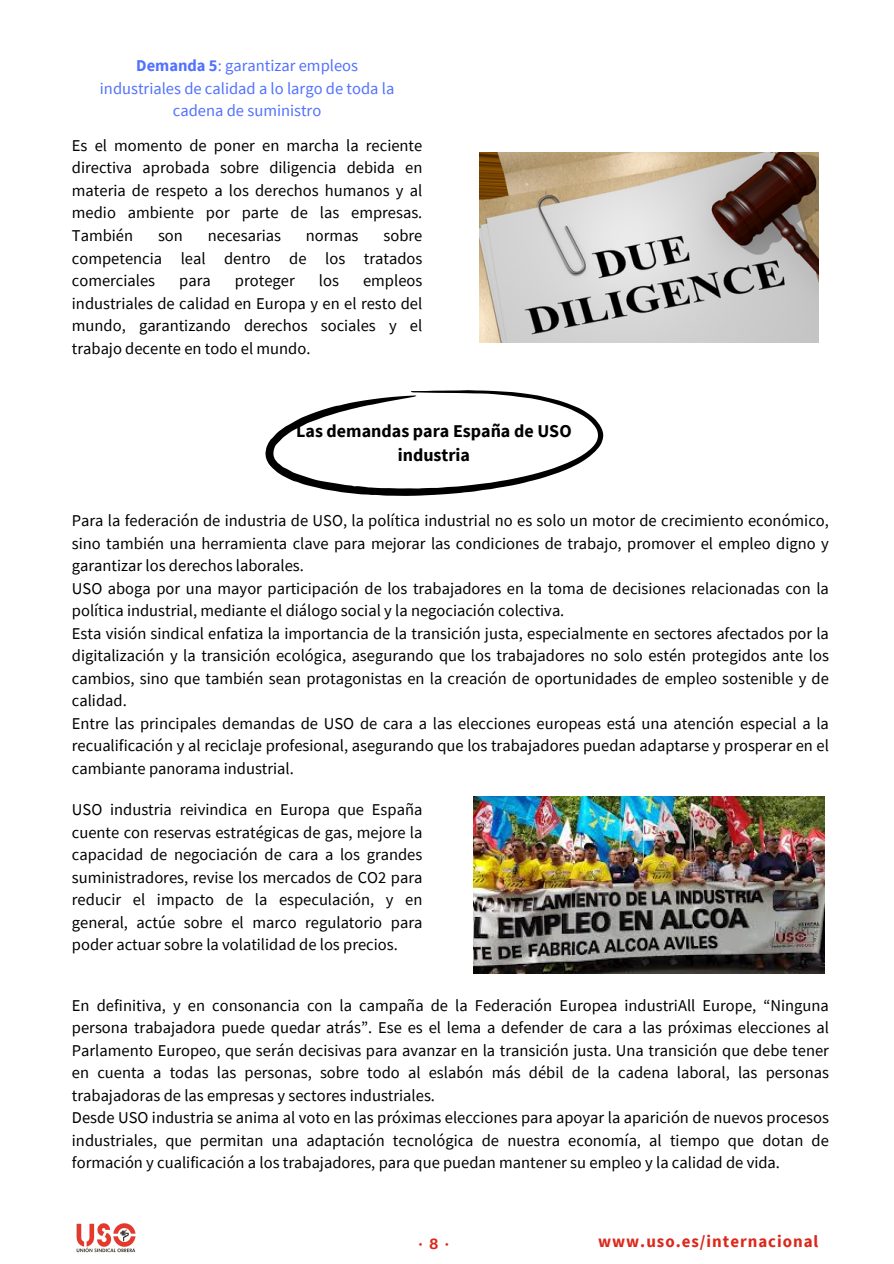
<style>
.page{position:relative;width:894px;height:1264px;background:#fff}
.page>*{position:absolute;margin:0;border:0;box-sizing:border-box;transform-origin:0 0}
.t1{font:700 18px/24.8px "Source Sans Pro";color:#000;text-align:center}
.t2{font:700 16.8px "Source Sans Pro";letter-spacing:.06em;color:#da291c}
.t3{font:16.5px/22.5px "Source Sans Pro";color:#000;text-align:justify}
.t4{font:16.5px/22.5px "Source Sans Pro";color:#5271ff;text-align:center}
.t5{font:700 15px "Aileron";color:#da291c}
.s1{font-weight:700}
</style>
<div class="page">
<img style="left:479px;top:152px;width:339px;height:191px">
<svg style="left:265px;top:390px;width:338px;height:106px"></svg>
<img style="left:473px;top:796px;width:351px;height:177px">
<img style="left:76px;top:1223px;width:60px;height:30px">
<p class="t4" style="left:100px;top:54px;width:296px"><span class="s1">Demanda 5</span>: garantizar empleos industriales de calidad a lo largo de toda la cadena de suministro</p>
<h1 class="t3" style="left:72px;top:134px;width:352px">Es el momento de poner en marcha la reciente directiva aprobada sobre diligencia debida en materia de respeto a los derechos humanos y al medio ambiente por parte de las empresas.<br>También</h1>
<h1 class="t3" style="left:72px;top:224px;width:352px;text-indent:311px">sobre competencia leal dentro de los tratados comerciales</h1>
<h1 class="t3" style="left:158px;top:224px;width:26px">son</h1>
<h1 class="t3" style="left:208px;top:224px;width:75px">necesarias</h1>
<h1 class="t3" style="left:306px;top:224px;width:54px">normas</h1>
<h1 class="t3" style="left:72px;top:269px;width:352px;text-indent:291px">empleos industriales de calidad en Europa y en el resto del mundo, garantizando derechos sociales y el trabajo decente en todo el mundo.</h1>
<h1 class="t3" style="left:179px;top:269px;width:33px">para</h1>
<h1 class="t3" style="left:235px;top:269px;width:61px">proteger</h1>
<h1 class="t3" style="left:319px;top:269px;width:22px">los</h1>
<h2 class="t1" style="left:296px;top:418px;width:277px">Las demandas para España de USO industria</h2>
<h2 class="t3" style="left:72px;top:509px;width:758px;text-align:left">Para la federación de industria de USO, la política industrial no es solo un motor de crecimiento económico, sino también una herramienta clave para mejorar las condiciones de trabajo, promover el empleo digno y garantizar los derechos laborales.<br>USO aboga por una mayor participación de los trabajadores en la toma de decisiones relacionadas con la política industrial, mediante el diálogo social y la negociación colectiva.<br>Esta visión sindical enfatiza la importancia de la transición justa, especialmente en sectores afectados por la digitalización y la transición ecológica, asegurando que los trabajadores no solo estén protegidos ante los cambios, sino que también sean protagonistas en la creación de oportunidades de empleo sostenible y de calidad.<br>Entre las principales demandas de USO de cara a las elecciones europeas está una atención especial a la recualificación y al reciclaje profesional, asegurando que los trabajadores puedan adaptarse y prosperar en el cambiante panorama industrial.</h2>
<p class="t3" style="left:72px;top:798px;width:352px">USO industria reivindica en Europa que España cuente con reservas estratégicas de gas, mejore la capacidad de negociación de cara a los grandes suministradores, revise los mercados de CO2 para reducir el impacto de la especulación, y en general, actúe sobre el marco regulatorio para poder actuar sobre la volatilidad de los precios.</p>
<h2 class="t3" style="left:72px;top:993px;width:758px;text-align:left">En definitiva, y en consonancia con la campaña de la Federación Europea industriAll Europe, “Ninguna persona trabajadora puede quedar atrás”. Ese es el lema a defender de cara a las próximas elecciones al Parlamento Europeo, que serán decisivas para avanzar en la transición justa. Una transición que debe tener en cuenta a todas las personas, sobre todo al eslabón más débil de la cadena laboral, las personas trabajadoras de las empresas y sectores industriales.<br>Desde USO industria se anima al voto en las próximas elecciones para apoyar la aparición de nuevos procesos industriales, que permitan una adaptación tecnológica de nuestra economía, al tiempo que dotan de formación y cualificación a los trabajadores, para que puedan mantener su empleo y la calidad de vida.</h2>
<h2 class="t5" style="left:419px;top:1233px;width:31px">·8·</h2>
<p class="t2" style="left:598px;top:1230px;width:222px">www.uso.es/internacional</p>
</div>
